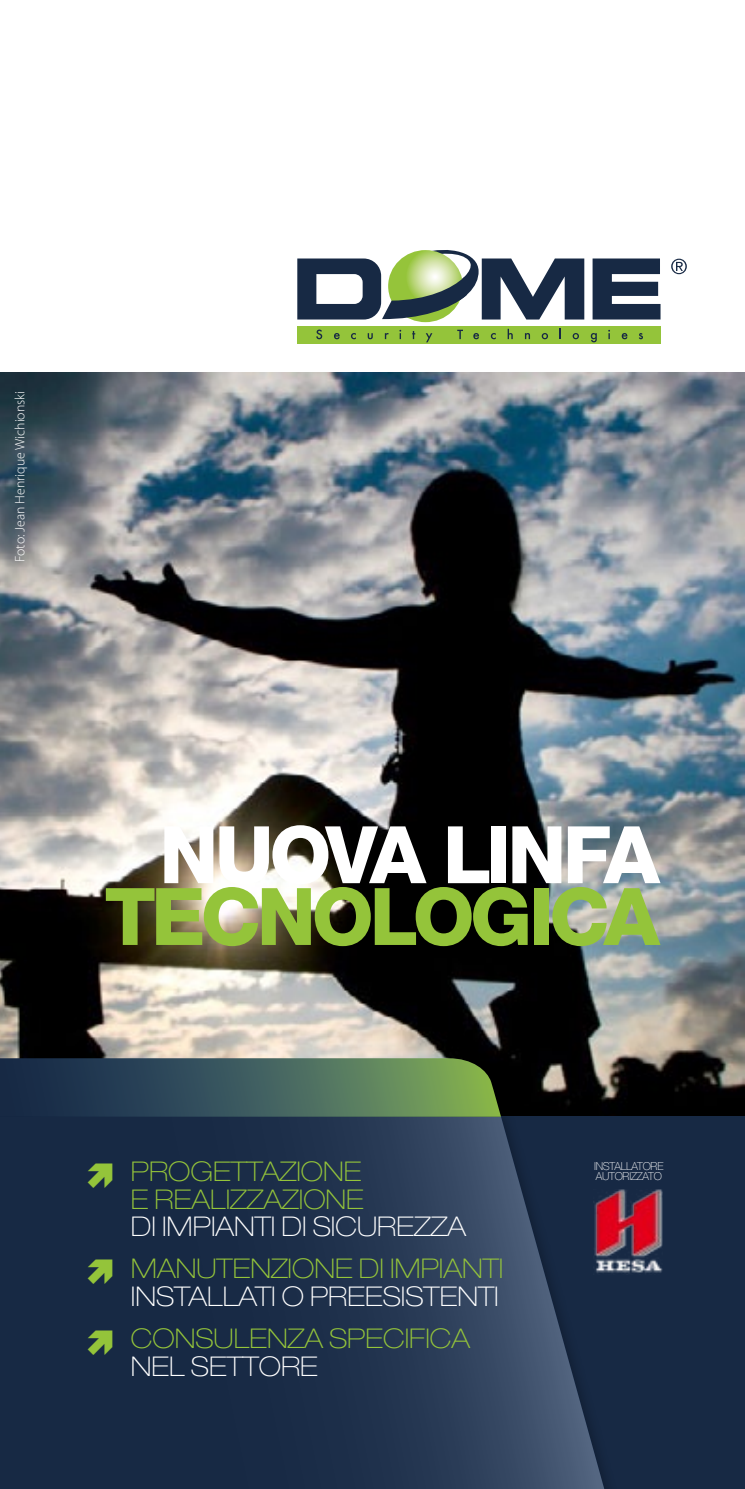
<style>
.page{position:relative;width:745px;height:1489px;background:#fff}
.page>*{position:absolute;margin:0;border:0;box-sizing:border-box;transform-origin:0 0}
.t1{font:800 79.5px "Helvetica Neue LT Std";letter-spacing:-.055em;color:#94c43a}
.t2{font:800 79.5px "Helvetica Neue LT Std";letter-spacing:-.06em;color:#fff}
.t3{font:100 expanded 27.25px "Helvetica Neue LT Std";color:#94c43a}
.t4{font:100 expanded 27.25px "Helvetica Neue LT Std";color:#fff}
.t5{font:300 13.75px "Myriad Pro";color:#fff}
.t6{font:100 11px "Helvetica Neue LT Std";letter-spacing:-.02em;color:#fff}
</style>
<div class="page">
<img style="left:0;top:372px;width:744px;height:744px">
<div style="left:0;top:1116px;width:744px;height:372px;background:#172944"></div>
<img style="left:622px;top:1189px;width:39px;height:84px">
<div style="left:0;top:1102px;width:622px;height:386px;background:#000;opacity:.75"></div>
<svg style="left:0;top:1116px;width:609px;height:372px"></svg>
<svg style="left:0;top:1058px;width:500px;height:58px;background:#426055"></svg>
<div style="left:297px;top:326px;width:363px;height:17px;background:#94c43a"></div>
<svg style="left:671px;top:259px;width:15px;height:15px"></svg>
<svg style="left:592px;top:258px;width:68px;height:61px"></svg>
<svg style="left:316px;top:329px;width:6px;height:10px"></svg>
<svg style="left:334px;top:333px;width:5px;height:6px"></svg>
<svg style="left:351px;top:333px;width:4px;height:6px"></svg>
<svg style="left:367px;top:333px;width:5px;height:6px"></svg>
<svg style="left:384px;top:333px;width:4px;height:6px"></svg>
<svg style="left:399px;top:330px;width:2px;height:9px"></svg>
<svg style="left:412px;top:331px;width:3px;height:8px"></svg>
<svg style="left:426px;top:333px;width:6px;height:9px"></svg>
<svg style="left:457px;top:330px;width:5px;height:9px"></svg>
<svg style="left:473px;top:333px;width:6px;height:6px"></svg>
<svg style="left:490px;top:333px;width:5px;height:6px"></svg>
<svg style="left:507px;top:329px;width:5px;height:10px"></svg>
<svg style="left:524px;top:333px;width:5px;height:6px"></svg>
<svg style="left:541px;top:333px;width:6px;height:6px"></svg>
<svg style="left:572px;top:333px;width:6px;height:6px"></svg>
<svg style="left:590px;top:333px;width:6px;height:9px"></svg>
<svg style="left:621px;top:333px;width:6px;height:6px"></svg>
<svg style="left:639px;top:333px;width:3px;height:6px"></svg>
<svg style="left:297px;top:250px;width:287px;height:72px"></svg>
<svg style="left:88px;top:1163px;width:24px;height:24px"></svg>
<svg style="left:88px;top:1259px;width:24px;height:24px"></svg>
<svg style="left:88px;top:1329px;width:24px;height:25px"></svg>
<p class="t5" style="left:12px;top:562px;width:173px;rotate:-90deg">Foto: Jean Henrique Wichionski</p>
<h1 class="t2" style="left:159px;top:807px;width:501px">NUOVA LINFA</h1>
<h1 class="t1" style="left:104px;top:869px;width:556px">TECNOLOGICA</h1>
<p class="t3" style="left:131px;top:1155px;width:232px">PROGETTAZIONE</p>
<p class="t6" style="left:595px;top:1169px;width:68px">AUTORIZZATO</p>
<p class="t3" style="left:131px;top:1182px;width:234px">E REALIZZAZIONE</p>
<p class="t4" style="left:131px;top:1209px;width:336px">DI IMPIANTI DI SICUREZZA</p>
<p class="t3" style="left:131px;top:1252px;width:374px">MANUTENZIONE DI IMPIANTI</p>
<p class="t4" style="left:131px;top:1279px;width:369px">INSTALLATI O PREESISTENTI</p>
<p class="t3" style="left:131px;top:1322px;width:340px">CONSULENZA SPECIFICA</p>
<p class="t4" style="left:131px;top:1349px;width:188px">NEL SETTORE</p>
<p class="t6" style="left:593px;top:1159px;width:71px">INSTALLATORE</p>
</div>
